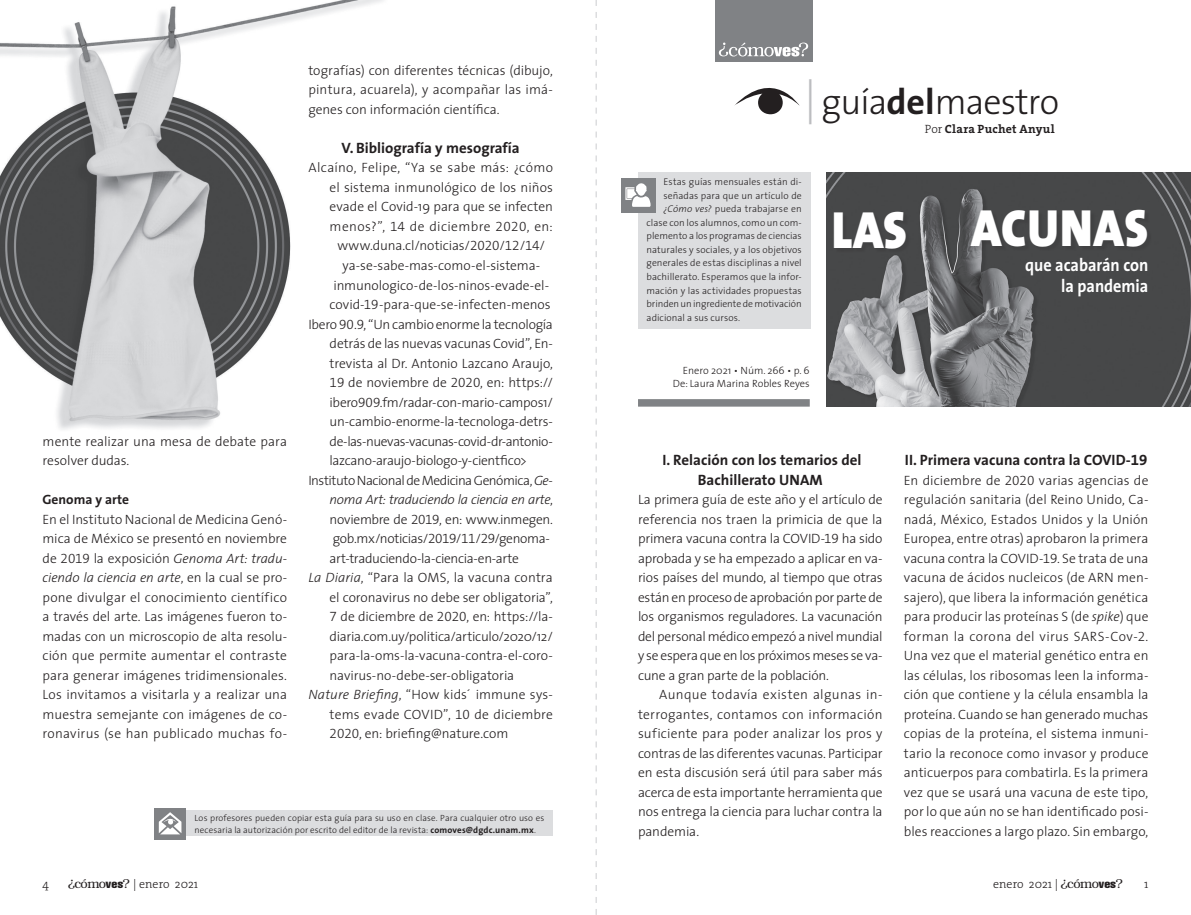
<style>
.page{position:relative;width:1191px;height:915px;background:#fff}
.page>*{position:absolute;margin:0;border:0;box-sizing:border-box;transform-origin:0 0}
.t1{font:900 52.65px "The Sans";letter-spacing:.015em;color:#fff;scale:.9 1}
.t2{font:300 36px "The Sans";letter-spacing:-.025em;color:#231f20}
.t3{font:700 18px/21px "The Sans";color:#fff;text-align:right;scale:.9 1}
.t4{font:700 15px/19.5px "The Sans";color:#231f20;text-align:center}
.t5{font:300 13.5px/19.5px "The Sans";letter-spacing:-.005em;color:#231f20;text-align:justify}
.t6{font:300 13.5px "The Sans";letter-spacing:-.025em;color:#231f20}
.t7{font:300 13.5px "The Sans";letter-spacing:-.035em;color:#231f20}
.t8{font:italic 300 13.5px "The Sans";letter-spacing:-.02em;color:#231f20}
.t9{font:300 13.5px "The Sans";letter-spacing:.025em;color:#231f20}
.t10{font:300 13.5px "The Sans";letter-spacing:.03em;color:#231f20}
.t11{font:300 13.5px "The Sans";letter-spacing:.015em;color:#231f20}
.t12{font:700 13.5px "The Sans";color:#231f20}
.t13{font:300 12px "The Serif";color:#231f20}
.t14{font:700 12px "The Serif";letter-spacing:.02em;color:#231f20}
.t15{font:300 10.5px/13.5px "The Sans";color:#231f20;text-align:right}
.t16{font:300 9.75px "The Sans";letter-spacing:.005em;color:#231f20}
.t17{font:300 9px/12px "The Sans";letter-spacing:.015em;color:#231f20}
.s1{font-family:"The Sans Light Expert";font-weight:400}
.s2{font-style:italic}
.s3{font-style:normal}
.s4{font-weight:700}
.s5{font-size:45px;color:#bcbdc0}
.s6{font-weight:300}
.s7{font-family:"The Sans Bold Expert";font-weight:400}
.s8{font-family:"Bookman Std";font-size:12.9px}
.s9{font-family:"Helvetica LT Std Comp";font-weight:400;font-size:10.95px}
</style>
<div class="page">
<svg style="left:595px;top:0;width:2px;height:914px"></svg>
<div style="left:714px;top:0;width:98px;height:62px;background:#808285"></div>
<svg style="left:719px;top:43px;width:89px;height:13px"></svg>
<svg style="left:734px;top:87px;width:65px;height:27px"></svg>
<div style="left:638px;top:172px;width:172px;height:156px;background:#dcdddf"></div>
<div style="left:621px;top:178px;width:34px;height:34px;background:#808285"></div>
<svg style="left:625px;top:183px;width:26px;height:24px"></svg>
<div style="left:638px;top:399px;width:171px;height:7px;background:#808285"></div>
<img style="left:0;top:0;width:383px;height:430px">
<div style="left:169px;top:810px;width:384px;height:25px;background:#dcdddf"></div>
<div style="left:154px;top:807px;width:32px;height:32px;background:#808285"></div>
<svg style="left:159px;top:812px;width:22px;height:22px"></svg>
<img style="left:826px;top:172px;width:365px;height:234px">
<div style="left:972px;top:211px;width:180px;height:40px;background:#434344"></div>
<div style="left:836px;top:213px;width:75px;height:40px;background:#434344"></div>
<p class="t5" style="left:43px;top:430px;width:246px">mente realizar una mesa de debate para resolver dudas.</p>
<p class="t12" style="left:43px;top:488px;width:88px">Genoma y arte</p>
<p class="t5" style="left:42px;top:508px;width:246px">En el Instituto Nacional de Medicina Genó&shy;mica de México se presentó en noviembre de <span class="s1">2019</span> la exposición <span class="s2">Genoma Art: tradu&shy;ciendo la ciencia en arte</span>, en la cual se pro&shy;pone divulgar el conocimiento científico a través del arte. Las imágenes fueron to&shy;madas con un microscopio de alta resolu&shy;ción que permite aumentar el contraste para generar imágenes tridimensionales.<br>Los invitamos a visitarla y a realizar una muestra semejante con imágenes de co&shy;ronavirus (se han publicado muchas fo-</p>
<p class="t5" style="left:308px;top:60px;width:246px">tografías) con diferentes técnicas (dibujo, pintura, acuarela), y acompañar las imá&shy;genes con información científica.</p>
<p class="t4" style="left:341px;top:138px;width:180px">V. Bibliografía y mesografía</p>
<p class="t9" style="left:308px;top:157px;width:246px">Alcaíno, Felipe, “Ya se sabe más: ¿cómo</p>
<p class="t5" style="left:330px;top:177px;width:225px">el sistema inmunológico de los niños</p>
<p class="t5" style="left:330px;top:197px;width:225px">evade el Covid-19 para que se infecten</p>
<p class="t10" style="left:330px;top:215px;width:225px">menos?”, <span class="s1">14</span> de diciembre <span class="s1">2020</span>, en:</p>
<p class="t5" style="left:337px;top:235px;width:209px">www.duna.cl/noticias/<span class="s1">2020</span>/<span class="s1">12</span>/<span class="s1">14</span>/</p>
<p class="t5" style="left:342px;top:255px;width:199px">ya-se-sabe-mas-como-el-sistema-</p>
<p class="t5" style="left:333px;top:274px;width:217px">inmunologico-de-los-ninos-evade-el-</p>
<p class="t5" style="left:330px;top:294px;width:223px">covid-<span class="s1">19</span>-para-que-se-infecten-menos</p>
<p class="t5" style="left:308px;top:313px;width:246px">Ibero <span class="s1">90.9</span>, “Un cambio enorme la tecnología</p>
<p class="t5" style="left:330px;top:333px;width:225px">detrás de las nuevas vacunas Covid”, En-</p>
<p class="t5" style="left:330px;top:352px;width:225px">trevista al Dr. Antonio Lazcano Araujo,</p>
<p class="t5" style="left:330px;top:372px;width:225px"><span class="s1">19</span> de noviembre de <span class="s1">2020</span>, en: https://</p>
<p class="t5" style="left:330px;top:391px;width:225px">ibero<span class="s1">909</span>.fm/radar-con-mario-campos1/</p>
<p class="t5" style="left:330px;top:411px;width:225px">un-cambio-enorme-la-tecnologa-detrs-</p>
<p class="t7" style="left:330px;top:429px;width:225px">de-las-nuevas-vacunas-covid-dr-antonio-</p>
<p class="t6" style="left:330px;top:449px;width:199px">lazcano-araujo-biologo-y-cientfico&gt;</p>
<p class="t7" style="left:308px;top:468px;width:246px">Instituto Nacional de Medicina Genómica, <span class="s2">Ge-</span></p>
<p class="t8" style="left:330px;top:488px;width:225px">noma Art: traduciendo la ciencia en arte<span class="s3">,</span></p>
<p class="t5" style="left:330px;top:508px;width:225px">noviembre de <span class="s1">2019</span>, en: www.inmegen.</p>
<p class="t6" style="left:333px;top:527px;width:219px">gob.mx/noticias/<span class="s1">2019</span>/<span class="s1">11</span>/<span class="s1">29</span>/genoma-</p>
<p class="t6" style="left:330px;top:546px;width:191px">art-traduciendo-la-ciencia-en-arte</p>
<p class="t5" style="left:308px;top:567px;width:246px"><span class="s2">La Diaria</span>, “Para la OMS, la vacuna contra</p>
<p class="t5" style="left:330px;top:586px;width:225px">el coronavirus no debe ser obligatoria”,</p>
<p class="t5" style="left:330px;top:606px;width:225px"><span class="s1">7</span> de diciembre de <span class="s1">2020</span>, en: https://la-</p>
<p class="t5" style="left:330px;top:625px;width:225px">diaria.com.uy/politica/articulo/2020/12/</p>
<p class="t5" style="left:330px;top:645px;width:225px">para-la-oms-la-vacuna-contra-el-coro-</p>
<p class="t5" style="left:330px;top:664px;width:186px">navirus-no-debe-ser-obligatoria</p>
<p class="t5" style="left:308px;top:684px;width:246px"><span class="s2">Nature Briefing</span>, “How kids´ immune sys-</p>
<p class="t11" style="left:330px;top:702px;width:225px">tems evade COVID”, <span class="s1">10</span> de diciembre</p>
<p class="t5" style="left:330px;top:723px;width:180px"><span class="s1">2020</span>, en: briefing@nature.com</p>
<p class="t17" style="left:195px;top:811px;width:351px">Los profesores pueden copiar esta guía para su uso en clase. Para cualquier otro uso es necesaria la autorización por escrito del editor de la revista: <span class="s4">comoves@dgdc.unam.mx</span>.</p>
<h2 class="t2" style="left:804px;top:72px;width:256px"><span class="s5">|</span>guía<span class="s4">del</span>maestro</h2>
<p class="t14" style="left:925px;top:119px;width:131px"><span class="s6">Por</span> Clara Puchet Anyul</p>
<p class="t16" style="left:663px;top:174px;width:140px">Estas guías mensuales están di-</p>
<p class="t16" style="left:663px;top:187px;width:140px">señadas para que un artículo de</p>
<p class="t16" style="left:663px;top:201px;width:140px"><span class="s2">¿Cómo ves?</span> pueda trabajarse en</p>
<p class="t16" style="left:646px;top:214px;width:157px">clase con los alumnos, como un com-</p>
<p class="t16" style="left:646px;top:228px;width:157px">plemento a los programas de ciencias</p>
<p class="t16" style="left:646px;top:241px;width:157px">naturales y sociales, y a los objetivos</p>
<p class="t16" style="left:646px;top:255px;width:157px">generales de estas disciplinas a nivel</p>
<p class="t16" style="left:646px;top:268px;width:157px">bachillerato. Esperamos que la infor-</p>
<p class="t16" style="left:646px;top:282px;width:157px">mación y las actividades propuestas</p>
<p class="t16" style="left:646px;top:295px;width:157px">brinden un ingrediente de motivación</p>
<p class="t16" style="left:646px;top:309px;width:95px">adicional a sus cursos.</p>
<h1 class="t1" style="left:832px;top:184px;width:353px">LAS ACUNAS</h1>
<h3 class="t3" style="left:1025px;top:254px;width:139px">que acabarán con la pandemia</h3>
<p class="t15" style="left:673px;top:363px;width:138px">Enero 2021 • Núm. 266 • p. 6<br>De: Laura Marina Robles Reyes</p>
<p class="t4" style="left:662px;top:450px;width:200px">I. Relación con los temarios del<br>Bachillerato UNAM</p>
<p class="t5" style="left:638px;top:489px;width:246px">La primera guía de este año y el artículo de referencia nos traen la primicia de que la primera vacuna contra la COVID-<span class="s1">19</span> ha sido aprobada y se ha empezado a aplicar en va&shy;rios países del mundo, al tiempo que otras están en proceso de aprobación por parte de los organismos reguladores. La vacunación del personal médico empezó a nivel mundial y se espera que en los próximos meses se va&shy;cune a gran parte de la población.</p>
<p class="t5" style="left:638px;top:684px;width:246px;text-indent:21px">Aunque todavía existen algunas in&shy;terrogantes, contamos con información suficiente para poder analizar los pros y contras de las diferentes vacunas. Participar en esta discusión será útil para saber más acerca de esta importante herramienta que nos entrega la ciencia para luchar contra la pandemia.</p>
<p class="t4" style="left:905px;top:450px;width:244px">II. Primera vacuna contra la COVID-<span class="s7">19</span></p>
<p class="t5" style="left:904px;top:470px;width:246px">En diciembre de <span class="s1">2020</span> varias agencias de regulación sanitaria (del Reino Unido, Ca&shy;nadá, México, Estados Unidos y la Unión Europea, entre otras) aprobaron la primera vacuna contra la COVID-<span class="s1">19</span>. Se trata de una vacuna de ácidos nucleicos (de ARN men&shy;sajero), que libera la información genética para producir las proteínas S (de <span class="s2">spike</span>) que forman la corona del virus SARS-Cov-<span class="s1">2</span>.<br>Una vez que el material genético entra en las células, los ribosomas leen la informa&shy;ción que contiene y la célula ensambla la proteína. Cuando se han generado muchas copias de la proteína, el sistema inmuni&shy;tario la reconoce como invasor y produce anticuerpos para combatirla. Es la primera vez que se usará una vacuna de este tipo, por lo que aún no se han identificado posi&shy;bles reacciones a largo plazo. Sin embargo,</p>
<p class="t13" style="left:43px;top:873px;width:8px">4</p>
<p class="t13" style="left:68px;top:873px;width:132px"><sup>¿</sup><span class="s8">cómo</span><span class="s9">ves</span><span class="s8">?</span> | enero 2021</p>
<p class="t13" style="left:993px;top:873px;width:131px">enero 2021 | <sup>¿</sup><span class="s8">cómo</span><span class="s9">ves</span><span class="s8">?</span></p>
<p class="t13" style="left:1144px;top:873px;width:6px">1</p>
</div>
